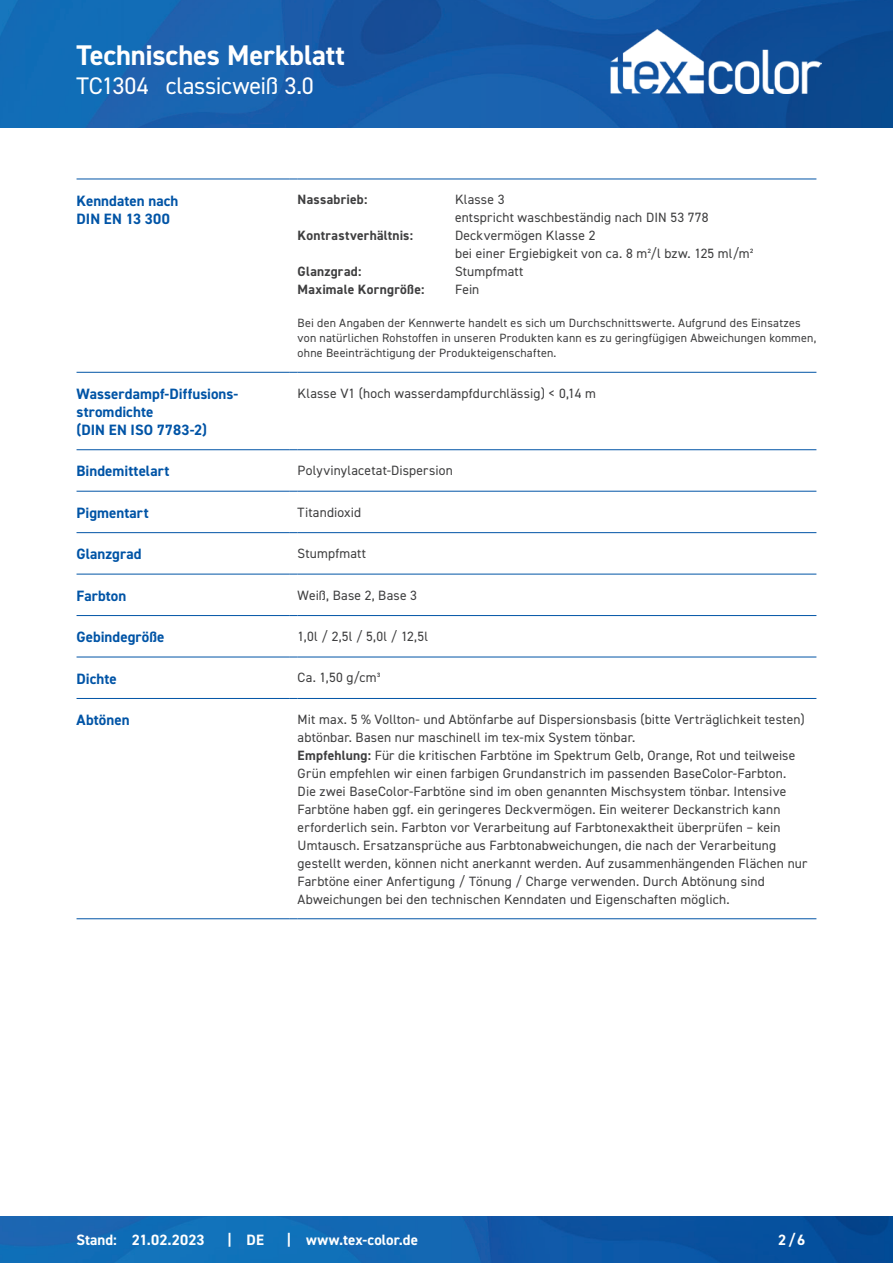
<style>
.page{position:relative;width:893px;height:1263px;background:#fff}
.page>*{position:absolute;margin:0;border:0;box-sizing:border-box;transform-origin:0 0}
.CB_AF_Kopf_TM{font:700 28.5px "DIN2014";letter-spacing:-.005em;color:#fff}
.CB_AF_Kopf_Produktna{font:24px "DIN2014";letter-spacing:-.01em;color:#fff}
.CB_AF_Abschnitt_Uebe{font:700 15px/18px "DIN2014";letter-spacing:.005em;color:#0154a6}
.CB_AF_Fuß_Stand_link{font:700 15px "DIN2014";letter-spacing:.005em;color:#fff}
.CB_AF_Text_Standard{font:13.5px/18px "DIN2014";letter-spacing:.01em;color:#3e3e3f}
.CB_AF_Text_Standard-2{font:700 13.5px "DIN2014";letter-spacing:.02em;color:#3e3e3f}
.CB_AF_Text_Standard-3{font:12px/15px "DIN2014";letter-spacing:.015em;color:#3e3e3f}
.s1{font-weight:700}
</style>
<div class="page">
<img style="left:0;top:0;width:893px;height:128px">
<img style="left:0;top:1216px;width:893px;height:47px">
<hr style="left:77px;top:179px;width:212px;height:1px;background:#0154a6">
<hr style="left:298px;top:179px;width:518px;height:1px;background:#0154a6">
<hr style="left:77px;top:372px;width:212px;height:1px;background:#0154a6">
<hr style="left:298px;top:372px;width:518px;height:1px;background:#0154a6">
<hr style="left:77px;top:449px;width:212px;height:1px;background:#0154a6">
<hr style="left:298px;top:449px;width:518px;height:1px;background:#0154a6">
<hr style="left:77px;top:491px;width:212px;height:1px;background:#0154a6">
<hr style="left:298px;top:491px;width:518px;height:1px;background:#0154a6">
<hr style="left:77px;top:532px;width:212px;height:1px;background:#0154a6">
<hr style="left:298px;top:532px;width:518px;height:1px;background:#0154a6">
<hr style="left:77px;top:574px;width:212px;height:1px;background:#0154a6">
<hr style="left:298px;top:574px;width:518px;height:1px;background:#0154a6">
<hr style="left:77px;top:615px;width:212px;height:1px;background:#0154a6">
<hr style="left:298px;top:615px;width:518px;height:1px;background:#0154a6">
<hr style="left:77px;top:657px;width:212px;height:1px;background:#0154a6">
<hr style="left:298px;top:657px;width:518px;height:1px;background:#0154a6">
<hr style="left:77px;top:698px;width:212px;height:1px;background:#0154a6">
<hr style="left:298px;top:698px;width:518px;height:1px;background:#0154a6">
<hr style="left:77px;top:918px;width:212px;height:1px;background:#0154a6">
<hr style="left:298px;top:918px;width:518px;height:1px;background:#0154a6">
<img style="left:610px;top:30px;width:211px;height:64px">
<p class="CB_AF_Kopf_TM" style="left:77px;top:36px;width:270px">Technisches Merkblatt</p>
<p class="CB_AF_Kopf_Produktna" style="left:77px;top:71px;width:74px">TC1304</p>
<p class="CB_AF_Kopf_Produktna" style="left:166px;top:71px;width:150px">classicweiß 3.0</p>
<p class="CB_AF_Abschnitt_Uebe" style="left:77px;top:191px;width:103px">Kenndaten nach<br>DIN EN 13 300</p>
<p class="CB_AF_Text_Standard-2" style="left:298px;top:191px;width:71px">Nassabrieb:</p>
<p class="CB_AF_Text_Standard" style="left:455px;top:190px;width:255px">Klasse 3<br>entspricht waschbeständig nach DIN 53 778</p>
<p class="CB_AF_Text_Standard-2" style="left:298px;top:227px;width:117px">Kontrastverhältnis:</p>
<p class="CB_AF_Text_Standard" style="left:455px;top:226px;width:300px">Deckvermögen Klasse 2<br>bei einer Ergiebigkeit von ca. 8 m²/l bzw. 125 ml/m²</p>
<p class="CB_AF_Text_Standard-2" style="left:298px;top:263px;width:65px">Glanzgrad:</p>
<p class="CB_AF_Text_Standard" style="left:455px;top:262px;width:70px">Stumpfmatt</p>
<p class="CB_AF_Text_Standard-2" style="left:298px;top:281px;width:128px">Maximale Korngröße:</p>
<p class="CB_AF_Text_Standard" style="left:455px;top:280px;width:26px">Fein</p>
<p class="CB_AF_Text_Standard-3" style="left:298px;top:316px;width:520px">Bei den Angaben der Kennwerte handelt es sich um Durchschnittswerte. Aufgrund des Einsatzes von natürlichen Rohstoffen in unseren Produkten kann es zu geringfügigen Abweichungen kommen, ohne Beeinträchtigung der Produkteigenschaften.</p>
<p class="CB_AF_Abschnitt_Uebe" style="left:77px;top:384px;width:163px">Wasserdampf-Diffusions&shy;stromdichte<br>(DIN EN ISO 7783-2)</p>
<p class="CB_AF_Text_Standard" style="left:298px;top:384px;width:300px">Klasse V1 (hoch wasserdampfdurchlässig) &lt; 0,14 m</p>
<p class="CB_AF_Abschnitt_Uebe" style="left:77px;top:462px;width:94px">Bindemittelart</p>
<p class="CB_AF_Text_Standard" style="left:298px;top:461px;width:157px">Polyvinylacetat-Dispersion</p>
<p class="CB_AF_Abschnitt_Uebe" style="left:77px;top:503px;width:74px">Pigmentart</p>
<p class="CB_AF_Text_Standard" style="left:298px;top:503px;width:65px">Titandioxid</p>
<p class="CB_AF_Abschnitt_Uebe" style="left:77px;top:545px;width:67px">Glanzgrad</p>
<p class="CB_AF_Text_Standard" style="left:298px;top:544px;width:70px">Stumpfmatt</p>
<p class="CB_AF_Abschnitt_Uebe" style="left:77px;top:586px;width:51px">Farbton</p>
<p class="CB_AF_Text_Standard" style="left:298px;top:586px;width:121px">Weiß, Base 2, Base 3</p>
<p class="CB_AF_Abschnitt_Uebe" style="left:77px;top:628px;width:90px">Gebindegröße</p>
<p class="CB_AF_Text_Standard" style="left:298px;top:627px;width:132px">1,0l / 2,5l / 5,0l / 12,5l</p>
<p class="CB_AF_Abschnitt_Uebe" style="left:77px;top:669px;width:42px">Dichte</p>
<p class="CB_AF_Text_Standard" style="left:298px;top:668px;width:85px">Ca. 1,50 g/cm³</p>
<p class="CB_AF_Abschnitt_Uebe" style="left:77px;top:711px;width:55px">Abtönen</p>
<p class="CB_AF_Text_Standard" style="left:298px;top:710px;width:511px">Mit max. 5 % Vollton- und Abtönfarbe auf Dispersionsbasis (bitte Verträglichkeit testen) abtönbar. Basen nur maschinell im tex-mix System tönbar.<br><span class="s1">Empfehlung:</span> Für die kritischen Farbtöne im Spektrum Gelb, Orange, Rot und teilweise Grün empfehlen wir einen farbigen Grundanstrich im passenden BaseColor-Farbton.<br>Die zwei BaseColor-Farbtöne sind im oben genannten Mischsystem tönbar. Intensive Farbtöne haben ggf. ein geringeres Deckvermögen. Ein weiterer Deckanstrich kann erforderlich sein. Farbton vor Verarbeitung auf Farbtonexaktheit überprüfen – kein Umtausch. Ersatzansprüche aus Farbtonabweichungen, die nach der Verarbeitung gestellt werden, können nicht anerkannt werden. Auf zusammenhängenden Flächen nur Farbtöne einer Anfertigung / Tönung / Charge verwenden. Durch Abtönung sind Abweichungen bei den technischen Kenndaten und Eigenschaften möglich.</p>
<p class="CB_AF_Fuß_Stand_link" style="left:77px;top:1230px;width:42px">Stand:</p>
<p class="CB_AF_Fuß_Stand_link" style="left:132px;top:1230px;width:74px">21.02.2023</p>
<p class="CB_AF_Fuß_Stand_link" style="left:227px;top:1229px;width:6px">|</p>
<p class="CB_AF_Fuß_Stand_link" style="left:247px;top:1230px;width:19px">DE</p>
<p class="CB_AF_Fuß_Stand_link" style="left:287px;top:1229px;width:6px">|</p>
<p class="CB_AF_Fuß_Stand_link" style="left:306px;top:1230px;width:113px">www.tex-color.de</p>
<p class="CB_AF_Fuß_Stand_link" style="left:778px;top:1230px;width:29px">2/6</p>
</div>
